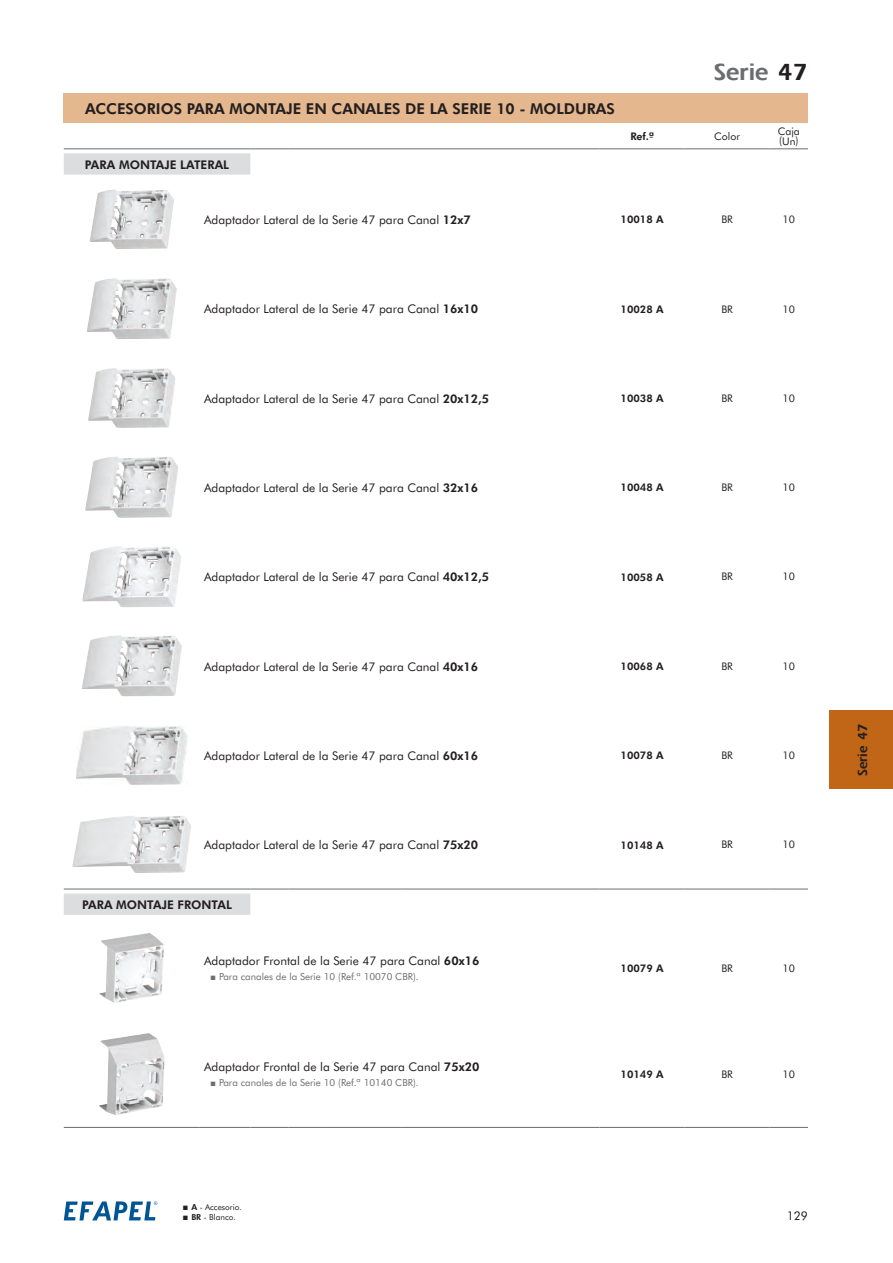
<style>
.page{position:relative;width:893px;height:1263px;background:#fff}
.page>*{position:absolute;margin:0;border:0;box-sizing:border-box;transform-origin:0 0}
.t1{font:700 24px "Ergoe";color:#6c6d70}
.t2{font:800 15px "Futura BT";color:#231f20}
.t3{font:700 13.5px "Ergoe";color:#231f20}
.t4{font:12px "Futura BT";color:#231f20}
.t5{font:800 12px "Futura BT";color:#231f20}
.t6{font:800 10.5px "Futura BT";color:#231f20}
.t7{font:10.5px/9.8px "Futura BT";color:#231f20}
.t8{font:9.75px "Futura BT";color:#6c6d70}
.t9{font:8.25px/10.5px "Futura BT";color:#231f20}
.s1{color:#231f20}
.s2{font-weight:800}
</style>
<div class="page">
<svg style="left:64px;top:1201px;width:93px;height:19px"></svg>
<div style="left:64px;top:94px;width:744px;height:29px;background:#e4b78e"></div>
<svg style="left:64px;top:153px;width:186px;height:762px"></svg>
<hr style="left:600px;top:889px;width:85px;height:1px;background:#6c6d70">
<hr style="left:685px;top:889px;width:85px;height:1px;background:#6c6d70">
<hr style="left:770px;top:889px;width:38px;height:1px;background:#6c6d70">
<hr style="left:64px;top:889px;width:136px;height:1px;background:#6c6d70">
<hr style="left:200px;top:889px;width:50px;height:1px;background:#6c6d70">
<hr style="left:250px;top:889px;width:38px;height:1px;background:#6c6d70">
<hr style="left:288px;top:889px;width:38px;height:1px;background:#6c6d70">
<hr style="left:326px;top:889px;width:76px;height:1px;background:#6c6d70">
<hr style="left:402px;top:889px;width:198px;height:1px;background:#6c6d70">
<hr style="left:64px;top:1127px;width:136px;height:1px;background:#6c6d70">
<hr style="left:200px;top:1127px;width:50px;height:1px;background:#6c6d70">
<hr style="left:250px;top:1127px;width:38px;height:1px;background:#6c6d70">
<hr style="left:288px;top:1127px;width:38px;height:1px;background:#6c6d70">
<hr style="left:326px;top:1127px;width:76px;height:1px;background:#6c6d70">
<hr style="left:402px;top:1127px;width:198px;height:1px;background:#6c6d70">
<hr style="left:600px;top:1127px;width:85px;height:1px;background:#6c6d70">
<hr style="left:685px;top:1127px;width:85px;height:1px;background:#6c6d70">
<hr style="left:770px;top:1127px;width:38px;height:1px;background:#6c6d70">
<hr style="left:64px;top:149px;width:136px;height:1px;background:#6c6d70">
<hr style="left:200px;top:149px;width:50px;height:1px;background:#6c6d70">
<hr style="left:250px;top:149px;width:38px;height:1px;background:#6c6d70">
<hr style="left:288px;top:149px;width:38px;height:1px;background:#6c6d70">
<hr style="left:326px;top:149px;width:76px;height:1px;background:#6c6d70">
<hr style="left:402px;top:149px;width:198px;height:1px;background:#6c6d70">
<hr style="left:600px;top:149px;width:85px;height:1px;background:#6c6d70">
<hr style="left:685px;top:149px;width:85px;height:1px;background:#6c6d70">
<hr style="left:770px;top:149px;width:38px;height:1px;background:#6c6d70">
<img style="left:90px;top:189px;width:84px;height:60px">
<img style="left:86px;top:278px;width:91px;height:61px">
<img style="left:88px;top:368px;width:88px;height:60px">
<img style="left:85px;top:456px;width:94px;height:62px">
<img style="left:82px;top:546px;width:100px;height:61px">
<img style="left:81px;top:635px;width:101px;height:61px">
<img style="left:76px;top:726px;width:111px;height:58px">
<img style="left:72px;top:815px;width:119px;height:58px">
<img style="left:99px;top:933px;width:65px;height:70px">
<img style="left:99px;top:1033px;width:66px;height:82px">
<div style="left:829px;top:710px;width:64px;height:79px;background:#c06616"></div>
<p class="t2" style="left:85px;top:100px;width:11px">ACCE</p>
<p class="t2" style="left:126px;top:100px;width:352px">SORI OS PARA MONTAJE EN CANALES DE LA SERIE</p>
<p class="t2" style="left:496px;top:100px;width:120px">10 - MOLDURAS</p>
<p class="t5" style="left:85px;top:157px;width:143px">PARA MONTAJE LATERAL</p>
<h1 class="t1" style="left:714px;top:58px;width:96px">Serie <span class="s1">47</span></h1>
<p class="t6" style="left:630px;top:130px;width:25px">REF.ª</p>
<p class="t7" style="left:714px;top:131px;width:27px">Color</p>
<p class="t7" style="left:778px;top:126px;width:24px">Caja (U n)</p>
<p class="t4" style="left:204px;top:212px;width:268px">Adaptador Lateral de la Serie 47 para Canal <span class="s2">12X7</span></p>
<p class="t6" style="left:621px;top:213px;width:44px">10018 A</p>
<p class="t7" style="left:721px;top:215px;width:13px">BR</p>
<p class="t7" style="left:783px;top:215px;width:14px">10</p>
<p class="t4" style="left:204px;top:302px;width:276px">Adaptador Lateral de la Serie 47 para Canal <span class="s2">16X10</span></p>
<p class="t6" style="left:621px;top:303px;width:44px">10028 A</p>
<p class="t7" style="left:721px;top:304px;width:13px">BR</p>
<p class="t7" style="left:783px;top:304px;width:14px">10</p>
<p class="t4" style="left:204px;top:391px;width:287px">Adaptador Lateral de la Serie 47 para Canal <span class="s2">20X12,5</span></p>
<p class="t6" style="left:621px;top:392px;width:44px">10038 A</p>
<p class="t7" style="left:721px;top:393px;width:13px">BR</p>
<p class="t7" style="left:783px;top:393px;width:14px">10</p>
<p class="t4" style="left:204px;top:480px;width:276px">Adaptador Lateral de la Serie 47 para Canal <span class="s2">32X16</span></p>
<p class="t6" style="left:621px;top:481px;width:44px">10048 A</p>
<p class="t7" style="left:721px;top:482px;width:13px">BR</p>
<p class="t7" style="left:783px;top:482px;width:14px">10</p>
<p class="t4" style="left:204px;top:570px;width:287px">Adaptador Lateral de la Serie 47 para Canal <span class="s2">40X12,5</span></p>
<p class="t6" style="left:621px;top:570px;width:44px">10058 A</p>
<p class="t7" style="left:721px;top:572px;width:13px">BR</p>
<p class="t7" style="left:783px;top:572px;width:14px">10</p>
<p class="t4" style="left:204px;top:659px;width:276px">Adaptador Lateral de la Serie 47 para Canal <span class="s2">40X16</span></p>
<p class="t6" style="left:621px;top:660px;width:44px">10068 A</p>
<p class="t7" style="left:721px;top:661px;width:13px">BR</p>
<p class="t7" style="left:783px;top:661px;width:14px">10</p>
<p class="t4" style="left:204px;top:748px;width:276px">Adaptador Lateral de la Serie 47 para Canal <span class="s2">60X16</span></p>
<p class="t6" style="left:621px;top:749px;width:44px">10078 A</p>
<p class="t7" style="left:721px;top:750px;width:13px">BR</p>
<p class="t7" style="left:783px;top:750px;width:14px">10</p>
<p class="t4" style="left:204px;top:837px;width:276px">Adaptador Lateral de la Serie 47 para Canal <span class="s2">75X20</span></p>
<p class="t6" style="left:621px;top:838px;width:44px">10148 A</p>
<p class="t7" style="left:721px;top:840px;width:13px">BR</p>
<p class="t7" style="left:783px;top:840px;width:14px">10</p>
<p class="t5" style="left:82px;top:897px;width:149px">PARA MONTAJE FRONTAL</p>
<p class="t4" style="left:204px;top:954px;width:277px">Adaptador Frontal de la Serie 47 para Canal <span class="s2">60X16</span></p>
<p class="t8" style="left:219px;top:971px;width:201px">Para canales de la Serie 10 (Ref.ª 10070 CBR).</p>
<p class="t4" style="left:204px;top:1060px;width:277px">Adaptador Frontal de la Serie 47 para Canal <span class="s2">75X20</span></p>
<p class="t8" style="left:219px;top:1077px;width:201px">Para canales de la Serie 10 (Ref.ª 10140 CBR).</p>
<p class="t9" style="left:191px;top:1202px;width:52px"><span class="s2">A</span> - Accesorio.<br><span class="s2">BR</span> - Blanco.</p>
<p class="t6" style="left:621px;top:962px;width:44px">10079 A</p>
<p class="t7" style="left:721px;top:963px;width:13px">BR</p>
<p class="t7" style="left:783px;top:963px;width:14px">10</p>
<p class="t6" style="left:621px;top:1068px;width:44px">10149 A</p>
<p class="t7" style="left:721px;top:1069px;width:13px">BR</p>
<p class="t7" style="left:783px;top:1069px;width:14px">10</p>
<p class="t4" style="left:787px;top:1209px;width:23px">129</p>
<p class="t3" style="left:855px;top:776px;width:54px;rotate:-90deg">Serie 47</p>
</div>
